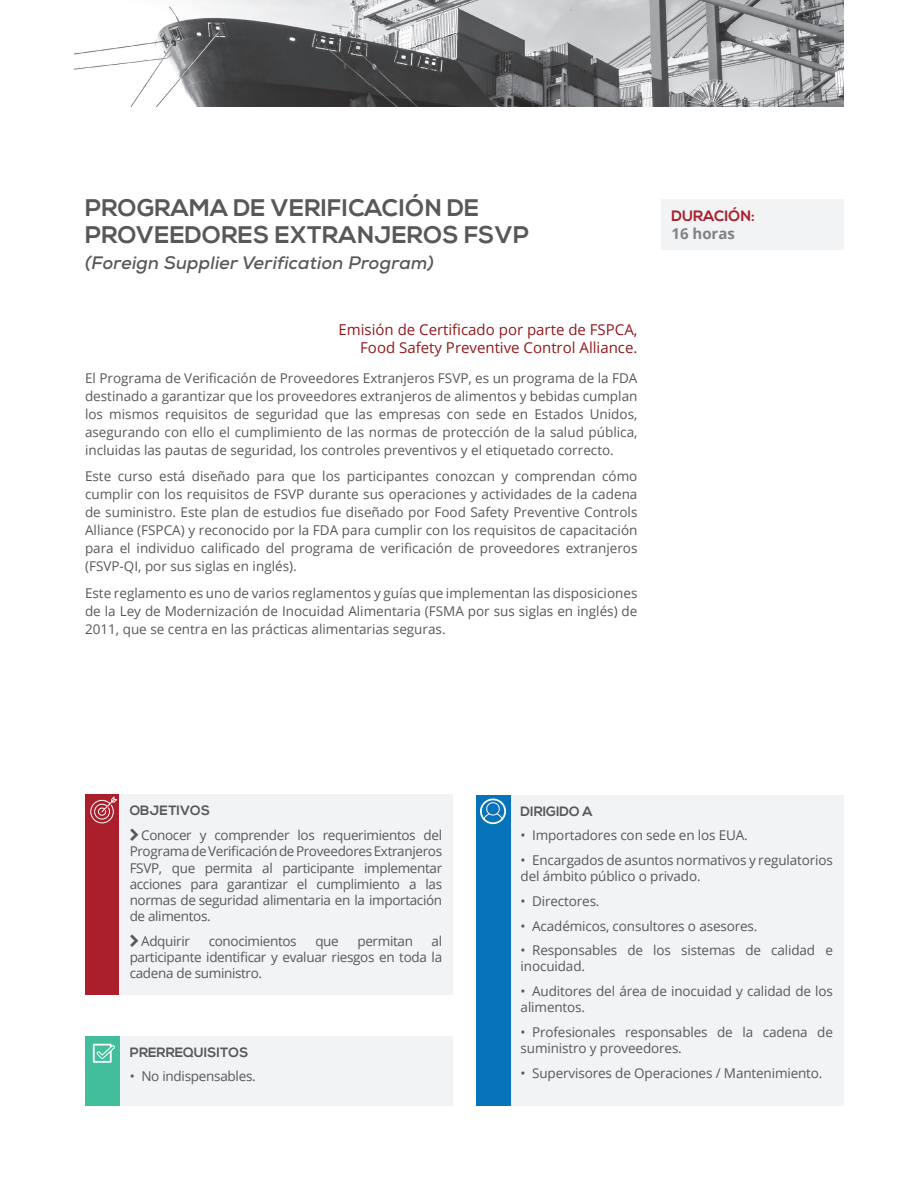
<style>
.page{position:relative;width:918px;height:1188px;background:#fff}
.page>*{position:absolute;margin:0;border:0;box-sizing:border-box;transform-origin:0 0}
.t1{font:700 24px "Nexa";letter-spacing:.01em;color:#57585a}
.t2{font:italic 700 18px "Nexa";letter-spacing:.01em;color:#57585a}
.t3{font:15px "Open Sans";color:#93191d}
.Secciones{font:700 15px "Nexa";color:#ab1e2c}
.Secciones-2{font:700 15px "Open Sans";color:#808285}
.t4{font:13.5px/18px "Open Sans";letter-spacing:-.01em;color:#57585a;text-align:justify}
.t5{font:700 13.5px "Nexa";color:#57585a}
</style>
<div class="page">
<div style="left:661px;top:199px;width:183px;height:51px;background:#f2f3f4"></div>
<img style="left:74px;top:0;width:770px;height:106px">
<div style="left:85px;top:795px;width:34px;height:200px;background:#ab1e2c"></div>
<div style="left:119px;top:795px;width:334px;height:200px;background:#f2f3f4"></div>
<svg style="left:90px;top:796px;width:27px;height:27px"></svg>
<div style="left:510px;top:795px;width:334px;height:310px;background:#f2f3f4"></div>
<div style="left:119px;top:1036px;width:334px;height:69px;background:#f2f3f4"></div>
<div style="left:476px;top:795px;width:34px;height:310px;background:#0773bb"></div>
<div style="left:85px;top:1036px;width:34px;height:69px;background:#43be9d"></div>
<svg style="left:480px;top:799px;width:26px;height:25px"></svg>
<svg style="left:93px;top:1044px;width:22px;height:19px"></svg>
<p class="t1" style="left:85px;top:194px;width:396px">PROGRAMA DE VERIFICACIÓN DE</p>
<p class="t1" style="left:85px;top:221px;width:446px">PROVEEDORES EXTRANJEROS FSVP</p>
<p class="t2" style="left:85px;top:251px;width:350px">(Foreign Supplier Verification Program)</p>
<p class="t3" style="left:338px;top:320px;width:301px">Emisión de Certificado por parte de FSPCA,</p>
<p class="t3" style="left:360px;top:338px;width:279px">Food Safety Preventive Control Alliance.</p>
<p class="t4" style="left:85px;top:368px;width:554px">El Programa de Verificación de Proveedores Extranjeros FSVP, es un programa de la FDA destinado a garantizar que los proveedores extranjeros de alimentos y bebidas cumplan los mismos requisitos de seguridad que las empresas con sede en Estados Unidos, asegurando con ello el cumplimiento de las normas de protección de la salud pública, incluidas las pautas de seguridad, los controles preventivos y el etiquetado correcto.</p>
<p class="t4" style="left:85px;top:467px;width:554px">Este curso está diseñado para que los participantes conozcan y comprendan cómo cumplir con los requisitos de FSVP durante sus operaciones y actividades de la cadena de suministro. Este plan de estudios fue diseñado por Food Safety Preventive Controls Alliance (FSPCA) y reconocido por la FDA para cumplir con los requisitos de capacitación para el individuo calificado del programa de verificación de proveedores extranjeros (FSVP-QI, por sus siglas en inglés).</p>
<p class="t4" style="left:85px;top:583px;width:554px">Este reglamento es uno de varios reglamentos y guías que implementan las disposiciones de la Ley de Modernización de Inocuidad Alimentaria (FSMA por sus siglas en inglés) de 2011, que se centra en las prácticas alimentarias seguras.</p>
<p class="Secciones" style="left:671px;top:208px;width:85px">DURACIÓN:</p>
<p class="Secciones-2" style="left:671px;top:223px;width:65px">16 horas</p>
<p class="t5" style="left:130px;top:803px;width:82px">OBJETIVOS</p>
<p class="t4" style="left:130px;top:827px;width:314px;line-height:16.2px;text-indent:11px">Conocer y comprender los requerimientos del Programa de Verificación de Proveedores Extranjeros FSVP, que permita al participante implementar acciones para garantizar el cumplimiento a las normas de seguridad alimentaria en la importación de alimentos.</p>
<p class="t4" style="left:141px;top:932px;width:50px">Adquirir</p>
<p class="t4" style="left:209px;top:932px;width:90px">conocimientos</p>
<p class="t4" style="left:315px;top:932px;width:25px">que</p>
<p class="t4" style="left:357px;top:932px;width:57px">permitan</p>
<p class="t4" style="left:130px;top:933px;width:314px;line-height:16.2px;text-indent:302px">al participante identificar y evaluar riesgos en toda la cadena de suministro.</p>
<p class="t5" style="left:130px;top:1044px;width:120px">PRERREQUISITOS</p>
<p class="t4" style="left:130px;top:1067px;width:127px">• No indispensables.</p>
<p class="t5" style="left:521px;top:803px;width:74px">DIRIGIDO A</p>
<p class="t4" style="left:521px;top:826px;width:229px">• Importadores con sede en los EUA.</p>
<p class="t4" style="left:521px;top:852px;width:314px;line-height:16.2px">• Encargados de asuntos normativos y regulatorios del ámbito público o privado.</p>
<p class="t4" style="left:521px;top:892px;width:80px">• Directores.</p>
<p class="t4" style="left:521px;top:916px;width:238px">• Académicos, consultores o asesores.</p>
<p class="t4" style="left:521px;top:942px;width:314px;line-height:16.2px">• Responsables de los sistemas de calidad e inocuidad.</p>
<p class="t4" style="left:521px;top:983px;width:314px;line-height:16.2px">• Auditores del área de inocuidad y calidad de los alimentos.</p>
<p class="t4" style="left:521px;top:1024px;width:314px;line-height:16.2px">• Profesionales responsables de la cadena de suministro y proveedores.</p>
<p class="t4" style="left:521px;top:1064px;width:303px">• Supervisores de Operaciones / Mantenimiento.</p>
</div>
